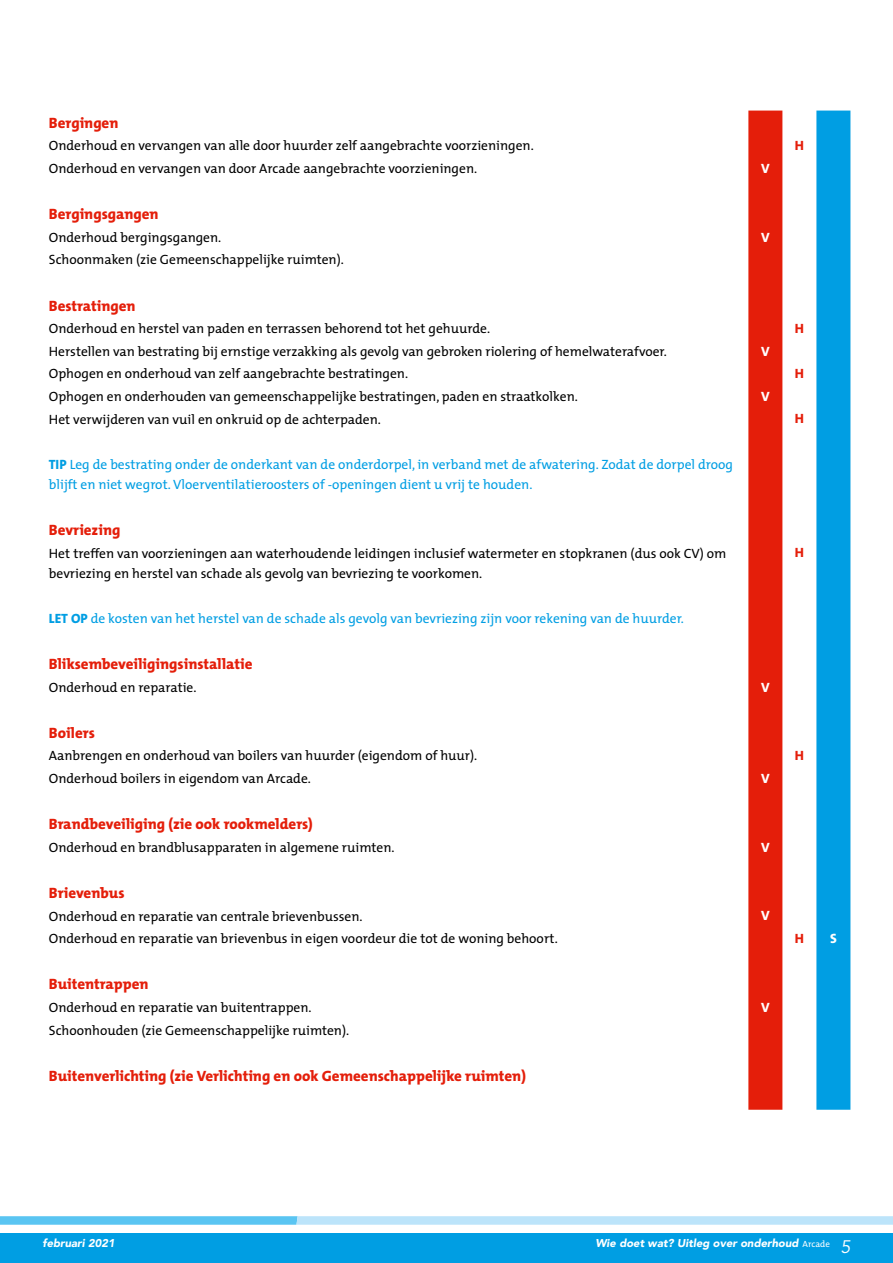
<style>
.page{position:relative;width:893px;height:1263px;background:#fff}
.page>*{position:absolute;margin:0;border:0;box-sizing:border-box;transform-origin:0 0}
.t1{font:800 15px "The Mix";color:#e41e0a}
.t2{font:13.5px/20.1px "The Mix";color:#000}
.t3{font:13.5px/20.1px "The Mix";color:#009ee3}
.t4{font:800 13.5px "The Mix";color:#fff}
.t5{font:800 13.5px "The Mix";color:#e41e0a}
.t6{font:italic 900 11.25px "Avenir";color:#fff}
.s1{font-weight:800}
.s2{font-family:"The Mix";font-weight:400;font-style:normal;font-size:9px}
.s3{font-weight:400;font-size:18px}
</style>
<div class="page">
<svg style="left:0;top:1216px;width:893px;height:9px"></svg>
<div style="left:0;top:1233px;width:893px;height:30px;background:#009ee3"></div>
<div style="left:748px;top:111px;width:34px;height:999px;background:#e41e0a"></div>
<div style="left:816px;top:111px;width:34px;height:999px;background:#009ee3"></div>
<p class="t1" style="left:49px;top:110px;width:71px">Bergingen</p>
<p class="t2" style="left:49px;top:135px;width:485px">Onderhoud en vervangen van alle door huurder zelf aangebrachte voorzieningen.</p>
<p class="t5" style="left:795px;top:134px;width:11px">H</p>
<p class="t2" style="left:49px;top:158px;width:428px">Onderhoud en vervangen van door Arcade aangebrachte voorzieningen.</p>
<p class="t4" style="left:761px;top:157px;width:10px">V</p>
<p class="t1" style="left:49px;top:201px;width:111px">Bergingsgangen</p>
<p class="t2" style="left:49px;top:227px;width:173px">Onderhoud bergingsgangen.</p>
<p class="t4" style="left:761px;top:226px;width:10px">V</p>
<p class="t2" style="left:49px;top:249px;width:295px">Schoonmaken (zie Gemeenschappelijke ruimten).</p>
<p class="t1" style="left:49px;top:293px;width:88px">Bestratingen</p>
<p class="t2" style="left:49px;top:318px;width:441px">Onderhoud en herstel van paden en terrassen behorend tot het gehuurde.</p>
<p class="t5" style="left:795px;top:317px;width:11px">H</p>
<p class="t2" style="left:49px;top:341px;width:618px">Herstellen van bestrating bij ernstige verzakking als gevolg van gebroken riolering of hemelwaterafvoer.</p>
<p class="t4" style="left:761px;top:340px;width:10px">V</p>
<p class="t2" style="left:49px;top:363px;width:359px">Ophogen en onderhoud van zelf aangebrachte bestratingen.</p>
<p class="t5" style="left:795px;top:362px;width:11px">H</p>
<p class="t2" style="left:49px;top:386px;width:529px">Ophogen en onderhouden van gemeenschappelijke bestratingen, paden en straatkolken.</p>
<p class="t4" style="left:761px;top:385px;width:10px">V</p>
<p class="t2" style="left:49px;top:408px;width:332px">Het verwijderen van vuil en onkruid op de achterpaden.</p>
<p class="t5" style="left:795px;top:407px;width:11px">H</p>
<p class="t3" style="left:49px;top:454px;width:686px"><span class="s1">TIP</span> Leg de bestrating onder de onderkant van de onderdorpel, in verband met de afwatering. Zodat de dorpel droog blijft en niet wegrot. Vloerventilatieroosters of -openingen dient u vrij te houden.</p>
<p class="t1" style="left:49px;top:517px;width:73px">Bevriezing</p>
<p class="t2" style="left:49px;top:543px;width:679px">Het treffen van voorzieningen aan waterhoudende leidingen inclusief watermeter en stopkranen (dus ook CV) om bevriezing en herstel van schade als gevolg van bevriezing te voorkomen.</p>
<p class="t5" style="left:795px;top:541px;width:11px">H</p>
<p class="t3" style="left:49px;top:608px;width:635px"><span class="s1">LET OP</span> de kosten van het herstel van de schade als gevolg van bevriezing zijn voor rekening van de huurder.</p>
<p class="t1" style="left:49px;top:651px;width:205px">Bliksembeveiligingsinstallatie</p>
<p class="t2" style="left:49px;top:677px;width:148px">Onderhoud en reparatie.</p>
<p class="t4" style="left:761px;top:676px;width:10px">V</p>
<p class="t1" style="left:49px;top:720px;width:48px">Boilers</p>
<p class="t2" style="left:49px;top:745px;width:428px">Aanbrengen en onderhoud van boilers van huurder (eigendom of huur).</p>
<p class="t5" style="left:795px;top:744px;width:11px">H</p>
<p class="t2" style="left:49px;top:768px;width:262px">Onderhoud boilers in eigendom van Arcade.</p>
<p class="t4" style="left:761px;top:767px;width:10px">V</p>
<p class="t1" style="left:49px;top:811px;width:265px">Brandbeveiliging (zie ook rookmelders)</p>
<p class="t2" style="left:49px;top:837px;width:346px">Onderhoud en brandblusapparaten in algemene ruimten.</p>
<p class="t4" style="left:761px;top:836px;width:10px">V</p>
<p class="t1" style="left:49px;top:880px;width:77px">Brievenbus</p>
<p class="t2" style="left:49px;top:905px;width:314px">Onderhoud en reparatie van centrale brievenbussen.</p>
<p class="t4" style="left:761px;top:904px;width:10px">V</p>
<p class="t2" style="left:49px;top:928px;width:509px">Onderhoud en reparatie van brievenbus in eigen voordeur die tot de woning behoort.</p>
<p class="t5" style="left:795px;top:927px;width:11px">H</p>
<p class="t4" style="left:830px;top:927px;width:8px">S</p>
<p class="t1" style="left:49px;top:972px;width:101px">Buitentrappen</p>
<p class="t2" style="left:49px;top:997px;width:263px">Onderhoud en reparatie van buitentrappen.</p>
<p class="t4" style="left:761px;top:996px;width:10px">V</p>
<p class="t2" style="left:49px;top:1019px;width:300px">Schoonhouden (zie Gemeenschappelijke ruimten).</p>
<p class="t1" style="left:49px;top:1063px;width:479px">Buitenverlichting (zie Verlichting en ook Gemeenschappelijke ruimten)</p>
<p class="t6" style="left:43px;top:1236px;width:74px">februari 2021</p>
<p class="t6" style="left:595px;top:1236px;width:257px">Wie doet wat? Uitleg over onderhoud <span class="s2">Arcade</span> <span class="s3">5</span></p>
</div>
